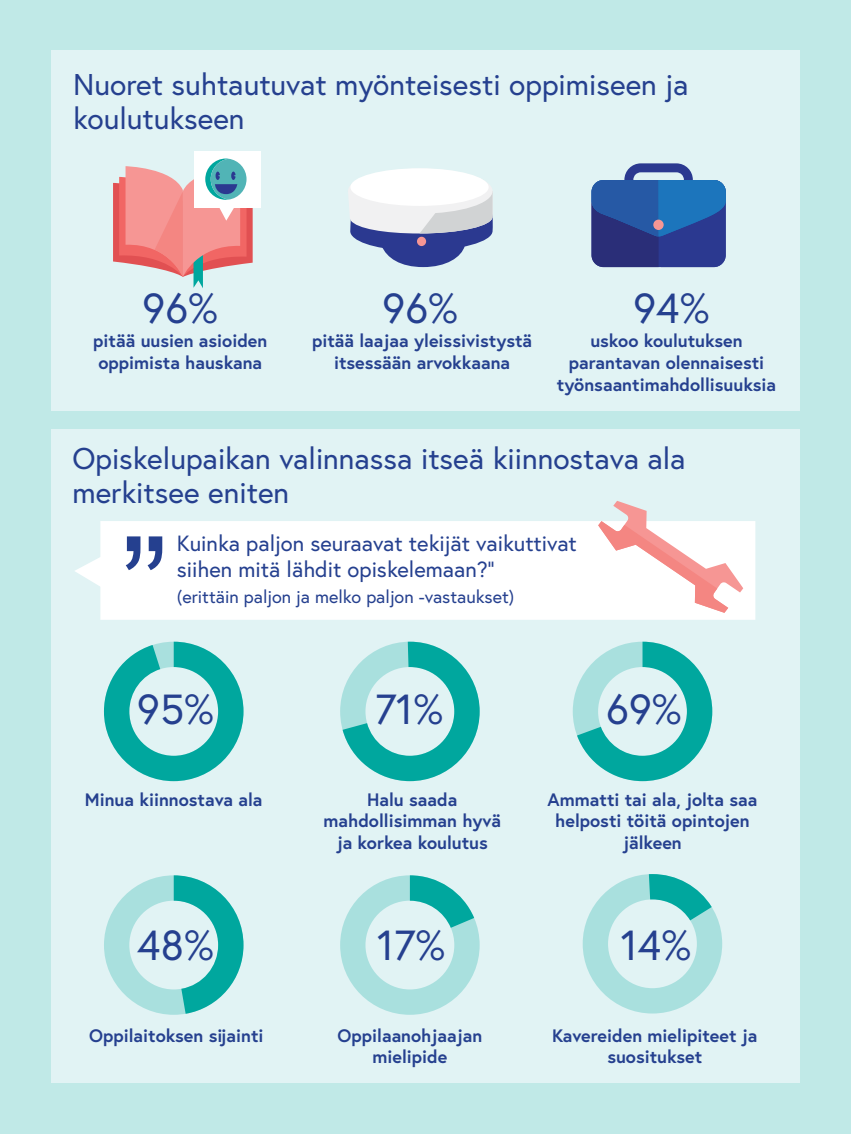
<style>
.page{position:relative;width:851px;height:1134px;background:#fff}
.page>*{position:absolute;margin:0;border:0;box-sizing:border-box;transform-origin:0 0}
.t1{font:144px "Arial";color:#25408f}
.t2{font:42px "Europa";color:#25408f}
.t3{font:30px/34px "Europa";color:#25408f}
.t4{font:22px/26px "Europa";color:#25408f}
.t5{font:700 18px/21.6px "Europa";color:#25408f;text-align:center}
.t6{font:18px "Europa";color:#25408f}
</style>
<div class="page">
<div style="left:0;top:0;width:850px;height:1134px;background:#c0e9e7"></div>
<div style="left:51px;top:50px;width:748px;height:360px;background:#e1f3f4"></div>
<div style="left:51px;top:429px;width:748px;height:653px;background:#e1f3f4"></div>
<div style="left:100px;top:521px;width:655px;height:99px;background:#fff"></div>
<svg style="left:75px;top:556px;width:26px;height:31px"></svg>
<svg style="left:348px;top:168px;width:145px;height:99px"></svg>
<div style="left:417px;top:237px;width:9px;height:9px;background:#f69694;border-radius:50%"></div>
<svg style="left:104px;top:642px;width:139px;height:139px"></svg>
<svg style="left:340px;top:642px;width:139px;height:139px"></svg>
<svg style="left:572px;top:642px;width:140px;height:139px"></svg>
<svg style="left:104px;top:875px;width:139px;height:140px"></svg>
<svg style="left:340px;top:875px;width:139px;height:140px"></svg>
<svg style="left:582px;top:874px;width:140px;height:139px"></svg>
<svg style="left:591px;top:163px;width:134px;height:104px;background:#3d61a4"></svg>
<div style="left:653px;top:220px;width:10px;height:10px;background:#f69694;border-radius:50%"></div>
<div style="left:194px;top:151px;width:66px;height:56px;background:#fff"></div>
<svg style="left:113px;top:159px;width:139px;height:129px"></svg>
<svg style="left:598px;top:501px;width:145px;height:112px"></svg>
<h3 class="t3" style="left:73px;top:67px;width:616px">Nuoret suhtautuvat myönteisesti oppimiseen ja koulutukseen</h3>
<h2 class="t2" style="left:142px;top:282px;width:77px">96%</h2>
<h2 class="t2" style="left:382px;top:282px;width:77px">96%</h2>
<h2 class="t2" style="left:633px;top:282px;width:78px">94%</h2>
<p class="t5" style="left:93px;top:330px;width:176px;text-align:left">pitää uusien asioiden oppimista hauskana</p>
<p class="t5" style="left:312px;top:330px;width:222px">pitää laajaa yleissivistystä itsessään arvokkaana</p>
<p class="t5" style="left:557px;top:330px;width:220px">uskoo koulutuksen parantavan olennaisesti työnsaantimahdollisuuksia</p>
<h3 class="t3" style="left:72px;top:440px;width:614px">Opiskelupaikan valinnassa itseä kiinnostava ala merkitsee eniten</h3>
<p class="t4" style="left:177px;top:529px;width:401px">Kuinka paljon seuraavat tekijät vaikuttivat siihen mitä lähdit opiskelemaan?”</p>
<p class="t6" style="left:177px;top:585px;width:339px">(erittäin paljon ja melko paljon -vastaukset)</p>
<h1 class="t1" style="left:121px;top:496px;width:49px">”</h1>
<h2 class="t2" style="left:137px;top:683px;width:78px">95%</h2>
<p class="t5" style="left:85px;top:788px;width:179px">Minua kiinnostava ala</p>
<h2 class="t2" style="left:375px;top:683px;width:70px">71%</h2>
<h2 class="t2" style="left:606px;top:683px;width:77px">69%</h2>
<p class="t5" style="left:323px;top:788px;width:179px">Halu saada mahdollisimman hyvä ja korkea koulutus</p>
<p class="t5" style="left:547px;top:788px;width:211px">Ammatti tai ala, jolta saa helposti töitä opintojen jälkeen</p>
<h2 class="t2" style="left:137px;top:918px;width:78px">48%</h2>
<h2 class="t2" style="left:377px;top:918px;width:70px">17%</h2>
<h2 class="t2" style="left:620px;top:918px;width:72px">14%</h2>
<p class="t5" style="left:89px;top:1024px;width:176px">Oppilaitoksen sijainti</p>
<p class="t5" style="left:337px;top:1024px;width:146px">Oppilaanohjaajan mielipide</p>
<p class="t5" style="left:552px;top:1024px;width:207px">Kavereiden mielipiteet ja suositukset</p>
</div>
